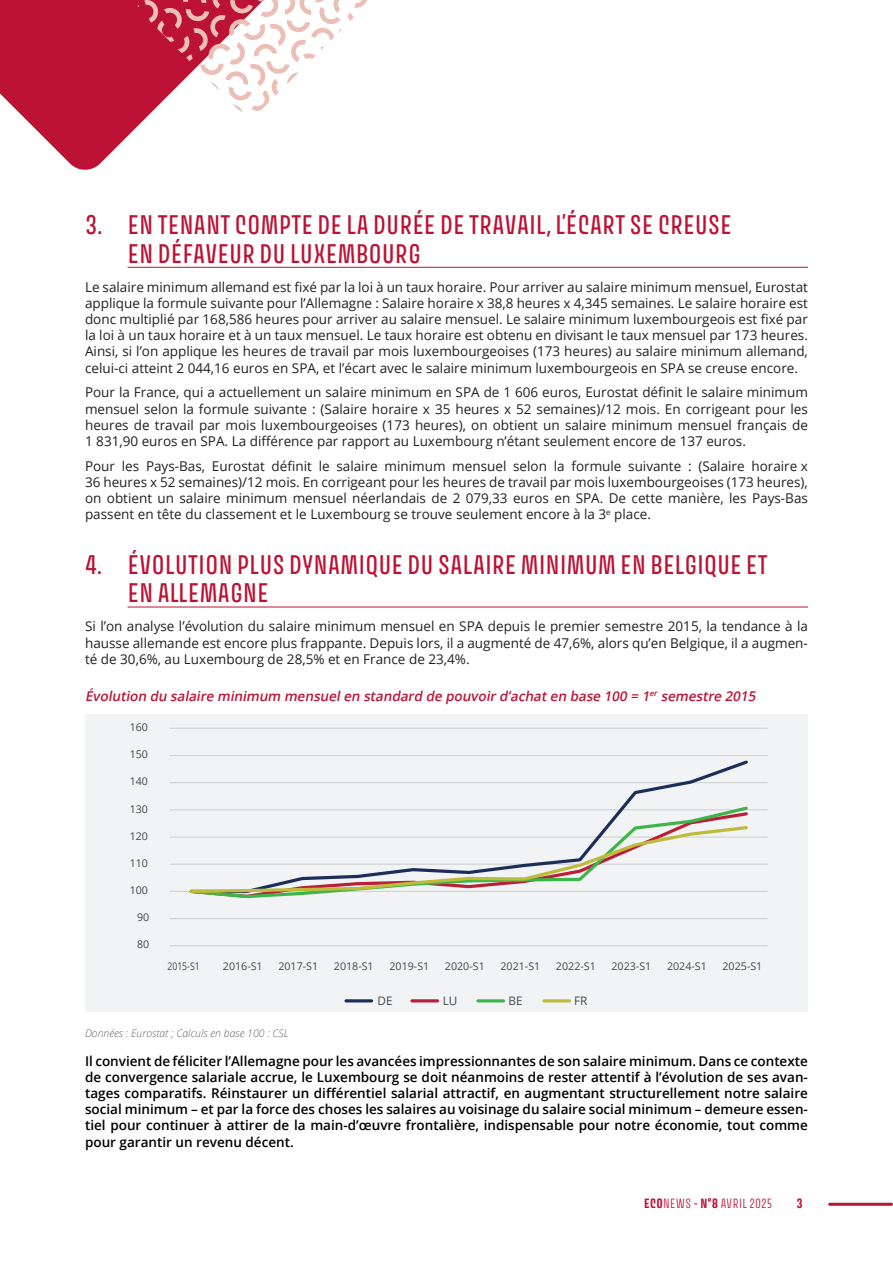
<style>
.page{position:relative;width:893px;height:1263px;background:#fff}
.page>*{position:absolute;margin:0;border:0;box-sizing:border-box;transform-origin:0 0}
.t1{font:24px/28.8px "Avory I Latn Me";letter-spacing:.02em;color:#bc1234}
.t2{font:13.5px/16.2px "Open Sans";color:#231f20;text-align:justify}
.t3{font:600 13.5px/16.2px "Open Sans";color:#000;text-align:justify}
.t4{font:italic 600 13.5px "Open Sans";color:#bc1234}
.t5{font:300 12px "Avory I Latn";letter-spacing:.03em;color:#bc1234}
.t6{font:700 12px "Avory I Latn";color:#bc1234}
.t7{font:11.7px "Open Sans";color:#454749}
.t8{font:10.65px "Open Sans";color:#454749}
.t9{font:10.65px "Open Sans";color:#454749;scale:.81 1}
.t10{font:italic 300 10.5px "Open Sans";color:#636366}
.s1{font-weight:700}
.s2{font-family:"Avory I Latn Me";font-weight:400}
</style>
<div class="page">
<svg style="left:0;top:0;width:149px;height:170px;fill:#bc1234"></svg>
<hr style="left:830px;top:1203px;width:61px;height:3px;background:#bc1234">
<svg style="left:135px;top:0;width:232px;height:115px"></svg>
<hr style="left:128px;top:267px;width:680px;height:1px;background:#bc1234">
<hr style="left:128px;top:607px;width:680px;height:1px;background:#bc1234">
<div style="left:85px;top:714px;width:723px;height:298px;background:#f2f3f4"></div>
<hr style="left:170px;top:918px;width:598px;height:1px;background:#cfd1d0">
<hr style="left:170px;top:891px;width:598px;height:1px;background:#cfd1d0">
<hr style="left:170px;top:864px;width:598px;height:1px;background:#cfd1d0">
<hr style="left:170px;top:836px;width:598px;height:2px;background:#cfd1d0">
<hr style="left:170px;top:809px;width:598px;height:1px;background:#cfd1d0">
<hr style="left:170px;top:782px;width:598px;height:1px;background:#cfd1d0">
<hr style="left:170px;top:755px;width:598px;height:1px;background:#cfd1d0">
<hr style="left:170px;top:728px;width:598px;height:1px;background:#cfd1d0">
<hr style="left:170px;top:945px;width:598px;height:1px;background:#cfd1d0">
<svg style="left:624px;top:760px;width:124px;height:44px"></svg>
<svg style="left:188px;top:804px;width:562px;height:95px"></svg>
<svg style="left:188px;top:824px;width:562px;height:71px"></svg>
<hr style="left:346px;top:999px;width:26px;height:3px;background:#1c2d5a">
<hr style="left:412px;top:999px;width:26px;height:3px;background:#bb1f38">
<hr style="left:478px;top:999px;width:26px;height:3px;background:#3db54a">
<hr style="left:544px;top:999px;width:25px;height:3px;background:#bdbb3b">
<h1 class="t1" style="left:128px;top:210px;width:605px;text-indent:-43px">3. EN TENANT COMPTE DE LA DURÉE DE TRAVAIL, L’ÉCART SE CREUSE<br>EN DÉFAVEUR DU LUXEMBOURG</h1>
<p class="t2" style="left:85px;top:278px;width:724px">Le salaire minimum allemand est fixé par la loi à un taux horaire. Pour arriver au salaire minimum mensuel, Eurostat applique la formule suivante pour l’Allemagne : Salaire horaire x 38,8 heures x 4,345 semaines. Le salaire horaire est donc multiplié par 168,586 heures pour arriver au salaire mensuel. Le salaire minimum luxembourgeois est fixé par la loi à un taux horaire et à un taux mensuel. Le taux horaire est obtenu en divisant le taux mensuel par 173 heures.<br>Ainsi, si l’on applique les heures de travail par mois luxembourgeoises (173 heures) au salaire minimum allemand, celui-ci atteint 2 044,16 euros en SPA, et l’écart avec le salaire minimum luxembourgeois en SPA se creuse encore.</p>
<p class="t2" style="left:85px;top:384px;width:724px">Pour la France, qui a actuellement un salaire minimum en SPA de 1 606 euros, Eurostat définit le salaire minimum mensuel selon la formule suivante : (Salaire horaire x 35 heures x 52 semaines)/12 mois. En corrigeant pour les heures de travail par mois luxembourgeoises (173 heures), on obtient un salaire minimum mensuel français de 1 831,90 euros en SPA. La différence par rapport au Luxembourg n’étant seulement encore de 137 euros.</p>
<p class="t2" style="left:85px;top:457px;width:724px">Pour les Pays-Bas, Eurostat définit le salaire minimum mensuel selon la formule suivante : (Salaire horaire x 36 heures x 52 semaines)/12 mois. En corrigeant pour les heures de travail par mois luxembourgeoises (173 heures), on obtient un salaire minimum mensuel néerlandais de 2 079,33 euros en SPA. De cette manière, les Pays-Bas passent en tête du classement et le Luxembourg se trouve seulement encore à la 3<sup>e</sup> place.</p>
<h1 class="t1" style="left:128px;top:550px;width:641px;text-indent:-43px">4. ÉVOLUTION PLUS DYNAMIQUE DU SALAIRE MINIMUM EN BELGIQUE ET<br>EN ALLEMAGNE</h1>
<p class="t2" style="left:85px;top:618px;width:724px">Si l’on analyse l’évolution du salaire minimum mensuel en SPA depuis le premier semestre 2015, la tendance à la hausse allemande est encore plus frappante. Depuis lors, il a augmenté de 47,6%, alors qu’en Belgique, il a augmen&shy;té de 30,6%, au Luxembourg de 28,5% et en France de 23,4%.</p>
<p class="t4" style="left:85px;top:687px;width:675px">Évolution du salaire minimum mensuelen standard de pouvoird’achaten base 100 = 1<sup>er</sup> semestre 2015</p>
<p class="t8" style="left:130px;top:720px;width:20px">160</p>
<p class="t8" style="left:130px;top:747px;width:20px">150</p>
<p class="t8" style="left:130px;top:774px;width:20px">140</p>
<p class="t8" style="left:130px;top:801px;width:20px">130</p>
<p class="t8" style="left:130px;top:828px;width:20px">120</p>
<p class="t8" style="left:130px;top:856px;width:20px">110</p>
<p class="t8" style="left:130px;top:883px;width:20px">100</p>
<p class="t8" style="left:137px;top:910px;width:14px">90</p>
<p class="t8" style="left:137px;top:937px;width:14px">80</p>
<p class="t9" style="left:167px;top:959px;width:41px">2015-S1</p>
<p class="t8" style="left:223px;top:959px;width:41px">2016-S1</p>
<p class="t8" style="left:278px;top:959px;width:41px">2017-S1</p>
<p class="t8" style="left:334px;top:959px;width:41px">2018-S1</p>
<p class="t8" style="left:389px;top:959px;width:41px">2019-S1</p>
<p class="t8" style="left:445px;top:959px;width:41px">2020-S1</p>
<p class="t8" style="left:500px;top:959px;width:41px">2021-S1</p>
<p class="t8" style="left:556px;top:959px;width:41px">2022-S1</p>
<p class="t8" style="left:611px;top:959px;width:41px">2023-S1</p>
<p class="t8" style="left:667px;top:959px;width:41px">2024-S1</p>
<p class="t8" style="left:722px;top:959px;width:41px">2025-S1</p>
<p class="t7" style="left:378px;top:992px;width:17px">DE</p>
<p class="t7" style="left:443px;top:992px;width:16px">LU</p>
<p class="t7" style="left:508px;top:992px;width:16px">BE</p>
<p class="t7" style="left:574px;top:992px;width:15px">FR</p>
<p class="t10" style="left:85px;top:1025px;width:205px">Données : Eurostat ; Calculs en base 100 : CSL</p>
<p class="t3" style="left:85px;top:1052px;width:724px">Il convient de féliciter l’Allemagne pour les avancées impressionnantes de son salaire minimum. Dans ce contexte de convergence salariale accrue, le Luxembourg se doit néanmoins de rester attentif à l’évolution de ses avan&shy;tages comparatifs. Réinstaurer un différentiel salarial attractif, en augmentant structurellement notre salaire social minimum – et par la force des choses les salaires au voisinage du salaire social minimum – demeure essen&shy;tiel pour continuer à attirer de la main-d’œuvre frontalière, indispensable pour notre économie, tout comme pour garantir un revenu décent.</p>
<p class="t5" style="left:644px;top:1195px;width:130px"><span class="s1">ECO</span>NEWS <span class="s2">-</span> <span class="s1">N°8</span> AVRIL 2025</p>
<p class="t6" style="left:796px;top:1195px;width:8px">3</p>
</div>
